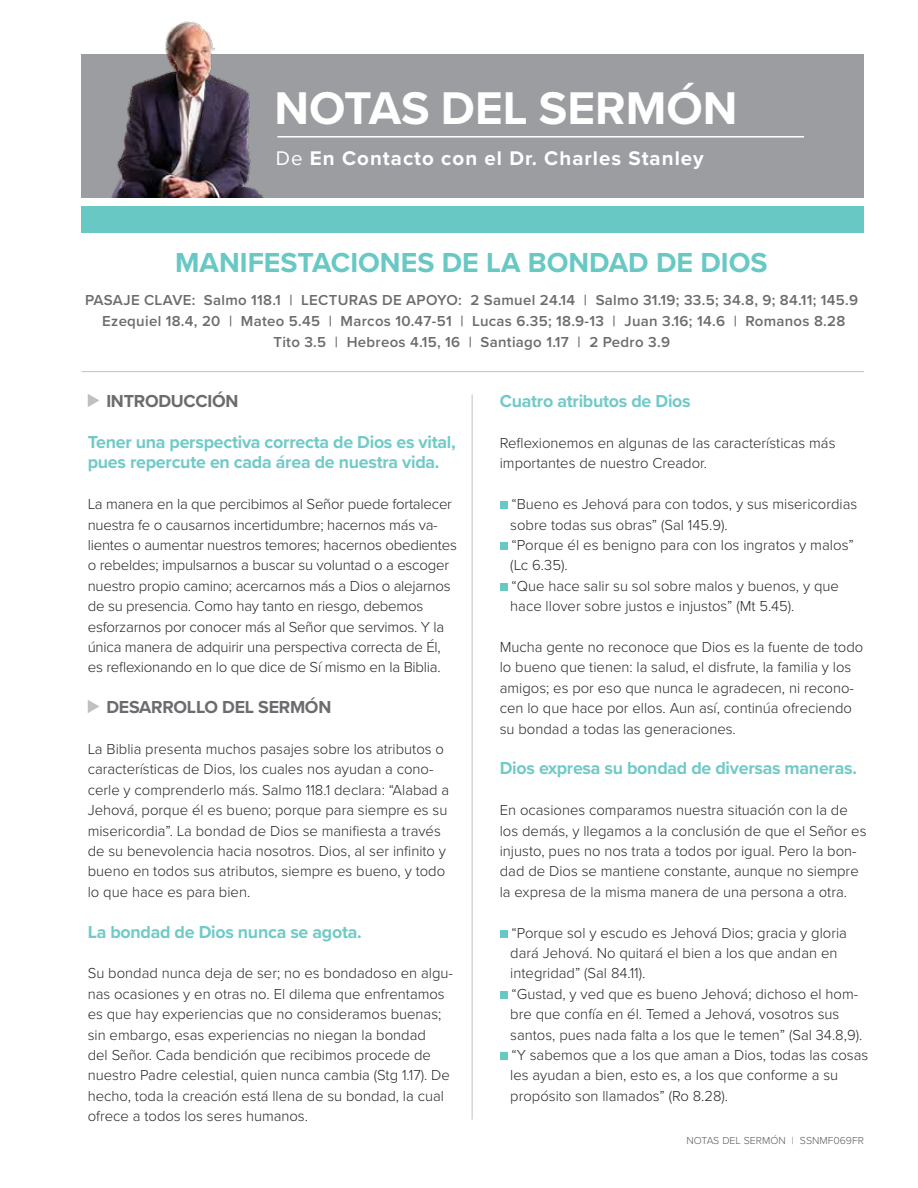
<style>
.page{position:relative;width:918px;height:1188px;background:#fff}
.page>*{position:absolute;margin:0;border:0;box-sizing:border-box;transform-origin:0 0}
.t1{font:700 47.55px "Proxima Nova";color:#fff}
.t2{font:700 28.5px "Proxima Nova";color:#68c8c4}
.t3{font:700 20.55px "Proxima Nova";letter-spacing:.05em;color:#fff}
.t4{font:700 18px/20.4px "Proxima Nova";letter-spacing:-.015em;color:#71cac7}
.t5{font:700 18px "Proxima Nova";letter-spacing:-.015em;color:#6b6c6f}
.t6{font:300 15px/20.4px "Proxima Nova";color:#292829}
.t7{font:600 15px/21px "Proxima Nova";letter-spacing:.02em;color:#6b6c6f;text-align:center}
.t8{font:300 10.5px "Proxima Nova";color:#58595b}
.s1{font-weight:400}
</style>
<div class="page">
<div style="left:81px;top:206px;width:783px;height:27px;background:#68c8c4"></div>
<div style="left:82px;top:54px;width:782px;height:144px;background:#9b9da0"></div>
<img style="left:111px;top:21px;width:153px;height:177px">
<svg style="left:88px;top:394px;width:11px;height:13px"></svg>
<svg style="left:88px;top:700px;width:11px;height:13px"></svg>
<div style="left:500px;top:501px;width:8px;height:8px;background:#68c8c4"></div>
<div style="left:500px;top:542px;width:8px;height:8px;background:#68c8c4"></div>
<div style="left:500px;top:583px;width:8px;height:8px;background:#68c8c4"></div>
<div style="left:500px;top:930px;width:8px;height:8px;background:#68c8c4"></div>
<div style="left:500px;top:991px;width:8px;height:8px;background:#68c8c4"></div>
<div style="left:500px;top:1052px;width:8px;height:8px;background:#68c8c4"></div>
<hr style="left:472px;top:395px;width:1px;height:725px;background:#bec0c2">
<hr style="left:82px;top:371px;width:782px;height:1px;background:#bec0c2">
<hr style="left:277px;top:136px;width:527px;height:2px;background:#fff">
<h1 class="t1" style="left:274px;top:73px;width:465px">NOTAS DEL SERMÓN</h1>
<h3 class="t3" style="left:276px;top:143px;width:430px"><span class="s1">De</span> En Contacto con el Dr. Charles Stanley</h3>
<h2 class="t2" style="left:175px;top:242px;width:594px">MANIFESTACIONES DE LA BONDAD DE DIOS</h2>
<p class="t7" style="left:85px;top:289px;width:774px">PASAJE CLAVE: Salmo 118.1 | LECTURAS DE APOYO: 2 Samuel 24.14 | Salmo 31.19; 33.5; 34.8, 9; 84.11; 145.9<br>Ezequiel 18.4, 20 | Mateo 5.45 | Marcos 10.47-51 | Lucas 6.35; 18.9-13 | Juan 3.16; 14.6 | Romanos 8.28<br>Tito 3.5 | Hebreos 4.15, 16 | Santiago 1.17 | 2 Pedro 3.9</p>
<p class="t5" style="left:106px;top:388px;width:134px">INTRODUCCIÓN</p>
<p class="t4" style="left:88px;top:431px;width:369px">Tener una perspectiva correcta de Dios es vital, pues repercute en cada área de nuestra vida.</p>
<p class="t6" style="left:88px;top:493px;width:371px">La manera en la que percibimos al Señor puede fortalecer nuestra fe o causarnos incertidumbre; hacernos más va&shy;lientes o aumentar nuestros temores; hacernos obedientes o rebeldes; impulsarnos a buscar su voluntad o a escoger nuestro propio camino; acercarnos más a Dios o alejarnos de su presencia. Como hay tanto en riesgo, debemos esforzarnos por conocer más al Señor que servimos. Y la única manera de adquirir una perspectiva correcta de Él, es reflexionando en lo que dice de Sí mismo en la Biblia.</p>
<p class="t5" style="left:106px;top:694px;width:226px">DESARROLLO DEL SERMÓN</p>
<p class="t6" style="left:88px;top:738px;width:363px">La Biblia presenta muchos pasajes sobre los atributos o características de Dios, los cuales nos ayudan a cono&shy;cerle y comprenderlo más. Salmo 118.1 declara: “Alabad a Jehová, porque él es bueno; porque para siempre es su misericordia”. La bondad de Dios se manifiesta a través de su benevolencia hacia nosotros. Dios, al ser infinito y bueno en todos sus atributos, siempre es bueno, y todo lo que hace es para bien.</p>
<p class="t4" style="left:88px;top:921px;width:276px">La bondad de Dios nunca se agota.</p>
<p class="t6" style="left:88px;top:962px;width:367px">Su bondad nunca deja de ser; no es bondadoso en algu&shy;nas ocasiones y en otras no. El dilema que enfrentamos es que hay experiencias que no consideramos buenas; sin embargo, esas experiencias no niegan la bondad<br>del Señor. Cada bendición que recibimos procede de nuestro Padre celestial, quien nunca cambia (Stg 1.17). De hecho, toda la creación está llena de su bondad, la cual ofrece a todos los seres humanos.</p>
<p class="t4" style="left:500px;top:391px;width:192px">Cuatro atributos de Dios</p>
<p class="t6" style="left:500px;top:432px;width:337px">Reflexionemos en algunas de las características más importantes de nuestro Creador.</p>
<p class="t6" style="left:510px;top:493px;width:348px">“Bueno es Jehová para con todos, y sus misericordias sobre todas sus obras” (Sal 145.9).<br>“Porque él es benigno para con los ingratos y malos” (Lc 6.35).<br>“Que hace salir su sol sobre malos y buenos, y que hace llover sobre justos e injustos” (Mt 5.45).</p>
<p class="t6" style="left:500px;top:636px;width:365px">Mucha gente no reconoce que Dios es la fuente de todo lo bueno que tienen: la salud, el disfrute, la familia y los amigos; es por eso que nunca le agradecen, ni recono&shy;cen lo que hace por ellos. Aun así, continúa ofreciendo su bondad a todas las generaciones.</p>
<p class="t4" style="left:500px;top:758px;width:359px">Dios expresa su bondad de diversas maneras.</p>
<p class="t6" style="left:500px;top:799px;width:368px">En ocasiones comparamos nuestra situación con la de los demás, y llegamos a la conclusión de que el Señor es injusto, pues no nos trata a todos por igual. Pero la bon&shy;dad de Dios se mantiene constante, aunque no siempre la expresa de la misma manera de una persona a otra.</p>
<p class="t6" style="left:510px;top:922px;width:359px">“Porque sol y escudo es Jehová Dios; gracia y gloria dará Jehová. No quitará el bien a los que andan en integridad” (Sal 84.11).<br>“Gustad, y ved que es bueno Jehová; dichoso el hom&shy;bre que confía en él. Temed a Jehová, vosotros sus santos, pues nada falta a los que le temen” (Sal 34.8,9). “Y sabemos que a los que aman a Dios, todas las cosas les ayudan a bien, esto es, a los que conforme a su propósito son llamados” (Ro 8.28).</p>
<p class="t8" style="left:686px;top:1133px;width:179px">NOTAS DEL SERMÓN | SSNMF069FR</p>
</div>
